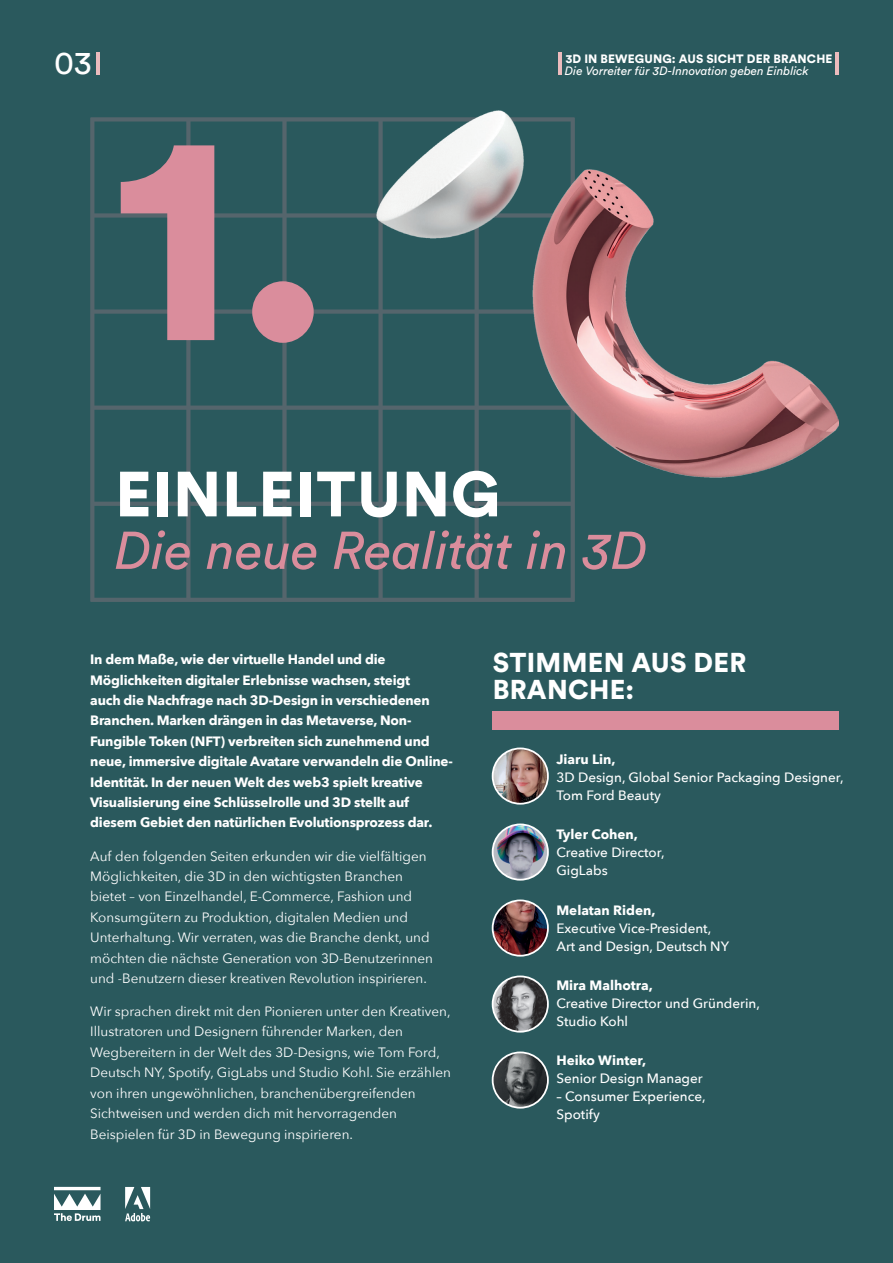
<style>
.page{position:relative;width:893px;height:1263px;background:#2a595d}
.page>*{position:absolute;margin:0;border:0;box-sizing:border-box;transform-origin:0 0}
.t1{font:900 300px "Circular Std";color:#da8d9c}
.t2{font:900 63px "Circular Std";letter-spacing:.01em;color:#fff}
.t3{font:italic 52.5px "Circular Std";color:#da8d9c}
.t4{font:32.4px "Circular Std";color:#fff}
.t5{font:900 27px/27px "Circular Std";letter-spacing:.01em;color:#fff}
.t6{font:13.5px/20.4px "Avenir Next";color:#fff}
.t7{font:700 13.5px/20.4px "Avenir Next";letter-spacing:-.015em;color:#fff}
.t8{font:500 13.5px/18px "Avenir Next";color:#fff}
.t9{font:italic 12px "Circular Std";color:#fff}
.t10{font:900 12px "Circular Std";letter-spacing:.01em;color:#fff}
</style>
<div class="page">
<svg style="left:90px;top:117px;width:485px;height:485px"></svg>
<hr style="left:836px;top:53px;width:3px;height:22px;background:#ecbbbd">
<hr style="left:97px;top:53px;width:3px;height:22px;background:#ecbbbd">
<hr style="left:558px;top:53px;width:3px;height:22px;background:#ecbbbd">
<img style="left:377px;top:110px;width:462px;height:368px">
<div style="left:493px;top:711px;width:346px;height:18px;background:#da8d9c"></div>
<svg style="left:54px;top:1187px;width:47px;height:34px"></svg>
<svg style="left:125px;top:1187px;width:25px;height:34px"></svg>
<img style="left:493px;top:748px;width:55px;height:56px;border-radius:28px">
<div style="left:492px;top:747px;width:57px;height:58px;border:2px solid #fff;border-radius:50%"></div>
<img style="left:493px;top:824px;width:55px;height:56px;border-radius:28px">
<div style="left:492px;top:823px;width:57px;height:58px;border:2px solid #fff;border-radius:50%"></div>
<img style="left:493px;top:900px;width:55px;height:56px;border-radius:28px">
<div style="left:492px;top:899px;width:57px;height:57px;border:2px solid #fff;border-radius:50%"></div>
<img style="left:493px;top:976px;width:55px;height:56px;border-radius:28px">
<div style="left:492px;top:975px;width:57px;height:57px;border:2px solid #fff;border-radius:50%"></div>
<img style="left:493px;top:1052px;width:55px;height:56px;border-radius:28px">
<div style="left:492px;top:1051px;width:57px;height:57px;border:2px solid #fff;border-radius:50%"></div>
<h3 class="t4" style="left:54px;top:43px;width:39px">03</h3>
<p class="t10" style="left:566px;top:50px;width:268px">3D IN BEWEGUNG: AUS SICHT DER BRANCHE</p>
<p class="t9" style="left:565px;top:63px;width:245px">Die Vorreiter für 3D-Innovation geben Einblick</p>
<h1 class="t1" style="left:111px;top:35px;width:223px">1.</h1>
<h2 class="t2" style="left:115px;top:452px;width:387px">EINLEITUNG</h2>
<h3 class="t3" style="left:115px;top:519px;width:534px">Die neue Realität in 3D</h3>
<p class="t7" style="left:90px;top:649px;width:364px">In dem Maße, wie der virtuelle Handel und die Möglichkeiten digitaler Erlebnisse wachsen, steigt<br>auch die Nachfrage nach 3D-Design in verschiedenen Branchen. Marken drängen in das Metaverse, Non-Fungible Token (NFT) verbreiten sich zunehmend und neue, immersive digitale Avatare verwandeln die Online-Identität. In der neuen Welt des web3 spielt kreative Visualisierung eine Schlüsselrolle und 3D stellt auf diesem Gebiet den natürlichen Evolutionsprozess dar.</p>
<p class="t6" style="left:90px;top:845px;width:344px">Auf den folgenden Seiten erkunden wir die vielfältigen Möglichkeiten, die 3D in den wichtigsten Branchen bietet – von Einzelhandel, E-Commerce, Fashion und Konsumgütern zu Produktion, digitalen Medien und Unterhaltung. Wir verraten, was die Branche denkt, und möchten die nächste Generation von 3D-Benutzerinnen und -Benutzern dieser kreativen Revolution inspirieren.</p>
<p class="t6" style="left:90px;top:1000px;width:362px">Wir sprachen direkt mit den Pionieren unter den Kreativen, Illustratoren und Designern führender Marken, den Wegbereitern in der Welt des 3D-Designs, wie Tom Ford, Deutsch NY, Spotify, GigLabs und Studio Kohl. Sie erzählen von ihren ungewöhnlichen, branchenübergreifenden Sichtweisen und werden dich mit hervorragenden Beispielen für 3D in Bewegung inspirieren.</p>
<h3 class="t5" style="left:493px;top:649px;width:255px">STIMMEN AUS DER<br>BRANCHE:</h3>
<p class="t7" style="left:556px;top:749px;width:61px">Jiaru Lin,</p>
<p class="t8" style="left:556px;top:768px;width:289px">3D Design, Global Senior Packaging Designer,<br>Tom Ford Beauty</p>
<p class="t7" style="left:556px;top:824px;width:83px">Tyler Cohen,</p>
<p class="t8" style="left:556px;top:843px;width:110px">Creative Director,<br>GigLabs</p>
<p class="t7" style="left:556px;top:899px;width:101px">Melatan Riden,</p>
<p class="t8" style="left:556px;top:918px;width:174px">Executive Vice-President,<br>Art and Design, Deutsch NY</p>
<p class="t7" style="left:556px;top:975px;width:98px">Mira Malhotra,</p>
<p class="t8" style="left:556px;top:993px;width:205px">Creative Director und Gründerin,<br>Studio Kohl</p>
<p class="t7" style="left:556px;top:1050px;width:91px">Heiko Winter,</p>
<p class="t8" style="left:556px;top:1069px;width:148px">Senior Design Manager</p>
<p class="t8" style="left:556px;top:1087px;width:151px">– Consumer Experience,<br>Spotify</p>
</div>
